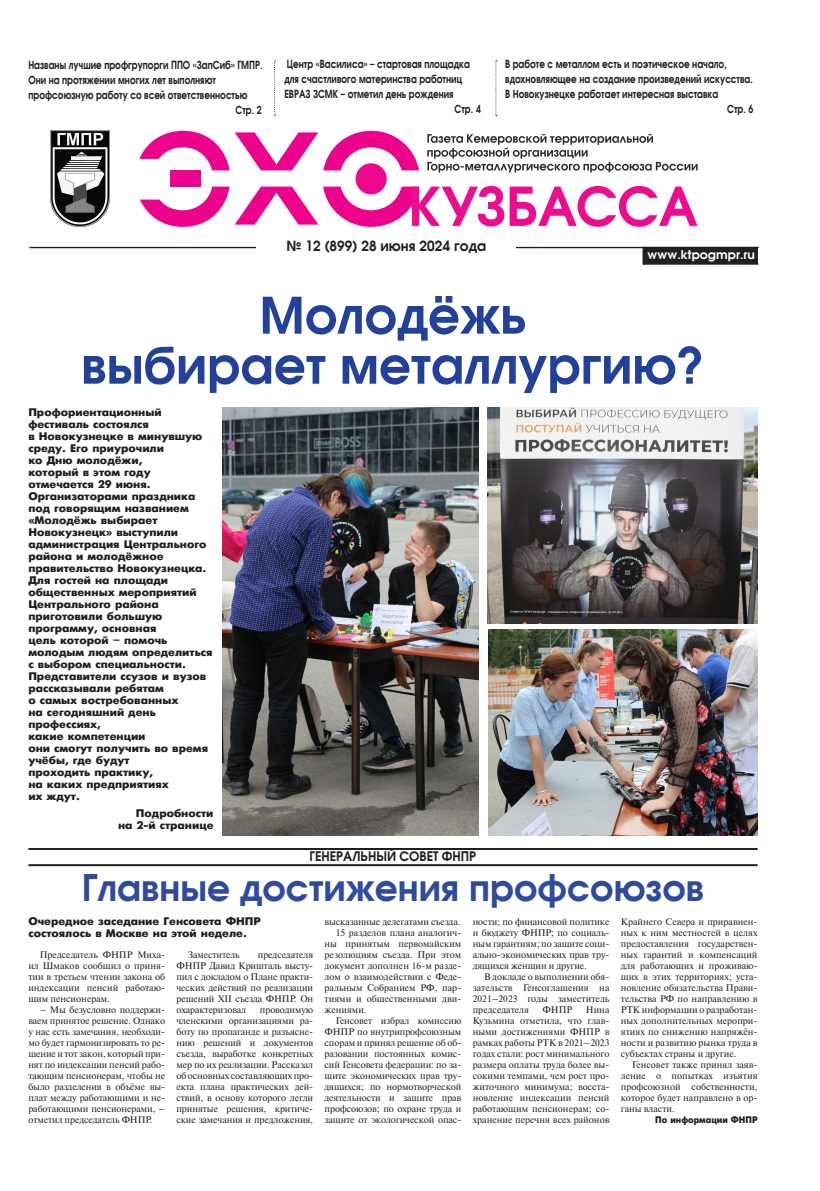
<style>
.page{position:relative;width:820px;height:1191px;background:#fff}
.page>*{position:absolute;margin:0;border:0;box-sizing:border-box;transform-origin:0 0}
.t1{font:700 50px/50px "Avangard TM";color:#24419a;text-align:center}
.t2{font:700 36px "Avangard TM";color:#304a9e}
.t3{font:700 14px "Avangard TM";color:#231f20}
.t4{font:700 13px "Avangard TM";color:#231f20;scale:.95 1}
.t5{font:700 12px "Avangard TM";color:#fff}
.t6{font:700 11px/12px "Futuris";color:#231f20}
.t7{font:700 11px "Avangard TM";color:#231f20;scale:.8 1}
.t8{font:9.5px/11px "Newton C";letter-spacing:-.01em;color:#231f20;text-align:justify}
.t9{font:700 9.5px "Futuris";color:#231f20;scale:.9 1}
</style>
<div class="page">
<div style="left:28px;top:246px;width:730px;height:3px;background:#231f20;border:1px solid #fff"></div>
<img style="left:50px;top:130px;width:60px;height:97px">
<div style="left:257px;top:237px;width:258px;height:14px;background:#fff"></div>
<div style="left:642px;top:247px;width:116px;height:18px;background:#231f20"></div>
<div style="left:170px;top:170px;width:31px;height:17px;background:#ed028c"></div>
<svg style="left:139px;top:131px;width:280px;height:39px"></svg>
<svg style="left:140px;top:186px;width:557px;height:41px"></svg>
<svg style="left:427px;top:134px;width:270px;height:39px"></svg>
<div style="left:355px;top:163px;width:31px;height:31px;background:#ed088d;border-radius:50%"></div>
<svg style="left:274px;top:61px;width:1px;height:55px"></svg>
<svg style="left:495px;top:60px;width:1px;height:56px"></svg>
<img style="left:488px;top:629px;width:268px;height:206px">
<img style="left:487px;top:407px;width:270px;height:216px">
<img style="left:223px;top:407px;width:255px;height:428px">
<hr style="left:28px;top:848px;width:729px;height:2px;background:#231f20">
<hr style="left:28px;top:864px;width:729px;height:2px;background:#231f20">
<p class="t7" style="left:28px;top:57px;width:294px">Названы лучшие профгрупорги ППО «ЗапСиб» ГМПР.</p>
<p class="t7" style="left:28px;top:72px;width:236px">Они на протяжении многих лет выполняют</p>
<p class="t7" style="left:28px;top:87px;width:275px">профсоюзную работу со всей ответственностью</p>
<p class="t7" style="left:235px;top:102px;width:34px">Стр. 2</p>
<p class="t7" style="left:287px;top:56px;width:230px">Центр «Василиса» – стартовая площадка</p>
<p class="t7" style="left:284px;top:71px;width:224px">для счастливого материнства работниц</p>
<p class="t7" style="left:284px;top:86px;width:213px">ЕВРАЗ ЗСМК – отметил день рождения</p>
<p class="t7" style="left:454px;top:101px;width:35px">Стр. 4</p>
<p class="t7" style="left:505px;top:56px;width:278px">В работе с металлом есть и поэтическое начало,</p>
<p class="t7" style="left:505px;top:71px;width:311px">вдохновляющее на создание произведений искусства.</p>
<p class="t7" style="left:505px;top:86px;width:268px">В Новокузнецке работает интересная выставка</p>
<p class="t7" style="left:726px;top:101px;width:34px">Стр. 6</p>
<h3 class="t3" style="left:286px;top:236px;width:201px">№ 12 (899) 28 июня 2024 года</h3>
<p class="t5" style="left:647px;top:245px;width:109px">www.ktpogmpr.ru</p>
<h1 class="t1" style="left:81px;top:287px;width:624px">Молодёжь<br>выбирает металлургию?</h1>
<p class="t6" style="left:28px;top:406px;width:186px">Профориентационный фестиваль состоялся<br>в Новокузнецке в минувшую среду. Его приурочили<br>ко Дню молодёжи,<br>который в этом году отмечается 29 июня.<br>Организаторами праздника под говорящим названием «Молодёжь выбирает<br>Новокузнецк» выступили администрация Центрального района и молодёжное правительство Новокузнецка.<br>Для гостей на площади общественных мероприятий<br>Центрального района приготовили большую программу, основная<br>цель которой – помочь молодым людям определиться с выбором специальности.<br>Представители ссузов и вузов рассказывали ребятам<br>о самых востребованных<br>на сегодняшний день профессиях,<br>какие компетенции<br>они смогут получить во время учёбы, где будут<br>проходить практику,<br>на каких предприятиях<br>их ждут.</p>
<p class="t6" style="left:118px;top:807px;width:97px;text-align:right">Подробности<br>на 2-й странице</p>
<h3 class="t4" style="left:309px;top:847px;width:177px">ГЕНЕРАЛЬНЫЙ СОВЕТ ФНПР</h3>
<h2 class="t2" style="left:82px;top:862px;width:623px">Главные достижения профсоюзов</h2>
<p class="t6" style="left:28px;top:915px;width:234px">Очередное заседание Генсовета ФНПР состоялось в Москве на этой неделе.</p>
<p class="t8" style="left:28px;top:948px;width:138px;text-indent:11px">Председатель ФНПР Миха&shy;ил Шмаков сообщил о приня&shy;тии в третьем чтении закона об индексации пенсий работаю&shy;щим пенсионерам.</p>
<p class="t8" style="left:28px;top:1003px;width:138px;text-indent:11px">– Мы безусловно поддержи&shy;ваем принятое решение. Однако у нас есть замечания, необходи&shy;мо будет гармонизировать то ре&shy;шение и тот закон, который при&shy;нят по индексации пенсий рабо&shy;тающим пенсионерам, чтобы не было разделения в объёме вы&shy;плат между работающими и не&shy;работающими пенсионерами, – отметил председатель ФНПР.</p>
<p class="t8" style="left:188px;top:948px;width:53px">Заместитель</p>
<p class="t8" style="left:176px;top:948px;width:138px;text-indent:81px">председателя ФНПР Давид Кришталь высту&shy;пил с докладом о Плане практи&shy;ческих действий по реализации решений XII съезда ФНПР. Он охарактеризовал</p>
<p class="t8" style="left:176px;top:1003px;width:138px;text-indent:83px">проводимую членскими организациями ра&shy;боту по пропаганде и разъясне&shy;нию решений и документов съезда, выработке конкретных мер по их реализации. Рассказал об основных составляющих про&shy;екта плана практических дей&shy;ствий, в основу которого легли принятые решения, критиче&shy;ские замечания и предложения,</p>
<p class="t8" style="left:324px;top:915px;width:137px">высказанные делегатами съезда.</p>
<p class="t8" style="left:336px;top:926px;width:127px">15 разделов плана аналогич-</p>
<p class="t8" style="left:324px;top:937px;width:138px">ны принятым первомайским</p>
<p class="t8" style="left:324px;top:948px;width:138px">резолюциям съезда. При этом</p>
<p class="t8" style="left:324px;top:959px;width:138px">документ дополнен 16-м разде-</p>
<p class="t8" style="left:324px;top:970px;width:138px">лом о взаимодействии с Феде-</p>
<p class="t8" style="left:324px;top:981px;width:138px">ральным Собранием РФ, пар-</p>
<p class="t8" style="left:324px;top:992px;width:138px">тиями и общественными дви-</p>
<p class="t8" style="left:324px;top:1003px;width:43px">жениями.</p>
<p class="t8" style="left:336px;top:1014px;width:127px">Генсовет избрал комиссию</p>
<p class="t8" style="left:324px;top:1025px;width:138px">ФНПР по внутрипрофсоюзным</p>
<p class="t8" style="left:324px;top:1036px;width:138px">спорам и принял решение об об-</p>
<p class="t8" style="left:324px;top:1047px;width:138px">разовании постоянных комис-</p>
<p class="t8" style="left:324px;top:1058px;width:138px">сий Генсовета федерации: по за-</p>
<p class="t8" style="left:324px;top:1069px;width:138px">щите экономических прав тру-</p>
<p class="t8" style="left:324px;top:1080px;width:138px">дящихся; по нормотворческой</p>
<p class="t8" style="left:324px;top:1091px;width:138px">деятельности и защите прав</p>
<p class="t8" style="left:324px;top:1103px;width:138px">профсоюзов; по охране труда и</p>
<p class="t8" style="left:324px;top:1114px;width:138px">защите от экологической опас-</p>
<p class="t8" style="left:472px;top:916px;width:138px">ности; по финансовой политике и бюджету ФНПР; по социаль&shy;ным гарантиям; по защите соци&shy;ально-экономических прав тру&shy;дящихся женщин и другие.</p>
<p class="t8" style="left:472px;top:971px;width:138px;text-indent:11px">В докладе о выполнении обя&shy;зательств Генсоглашения на 2021–2023 годы заместитель председателя</p>
<p class="t8" style="left:542px;top:1004px;width:31px">ФНПР</p>
<p class="t8" style="left:472px;top:1004px;width:138px;text-indent:113px">Нина Кузьмина отметила, что глав&shy;ными достижениями ФНПР в рамках работы РТК в 2021–2023 годах стали: рост минимального размера оплаты труда более вы&shy;сокими темпами, чем рост про&shy;житочного минимума; восста&shy;новление индексации пенсий работающим пенсионерам; со&shy;хранение перечня всех районов</p>
<p class="t8" style="left:620px;top:916px;width:138px">Крайнего Севера и приравнен&shy;ных к ним местностей в целях предоставления государствен&shy;ных гарантий и компенсаций для работающих и проживаю&shy;щих в этих территориях; уста&shy;новление обязательства Прави&shy;тельства РФ по направлению в РТК информации о разработан&shy;ных дополнительных меропри&shy;ятиях по снижению напряжён&shy;ности и развитию рынка труда в субъектах страны и другие.</p>
<p class="t8" style="left:620px;top:1059px;width:138px;text-indent:11px">Генсовет также принял заяв&shy;ление о попытках изъятия профсоюзной собственности, которое будет направлено в ор&shy;ганы власти.</p>
<p class="t9" style="left:655px;top:1114px;width:115px">По информации ФНПР</p>
</div>
